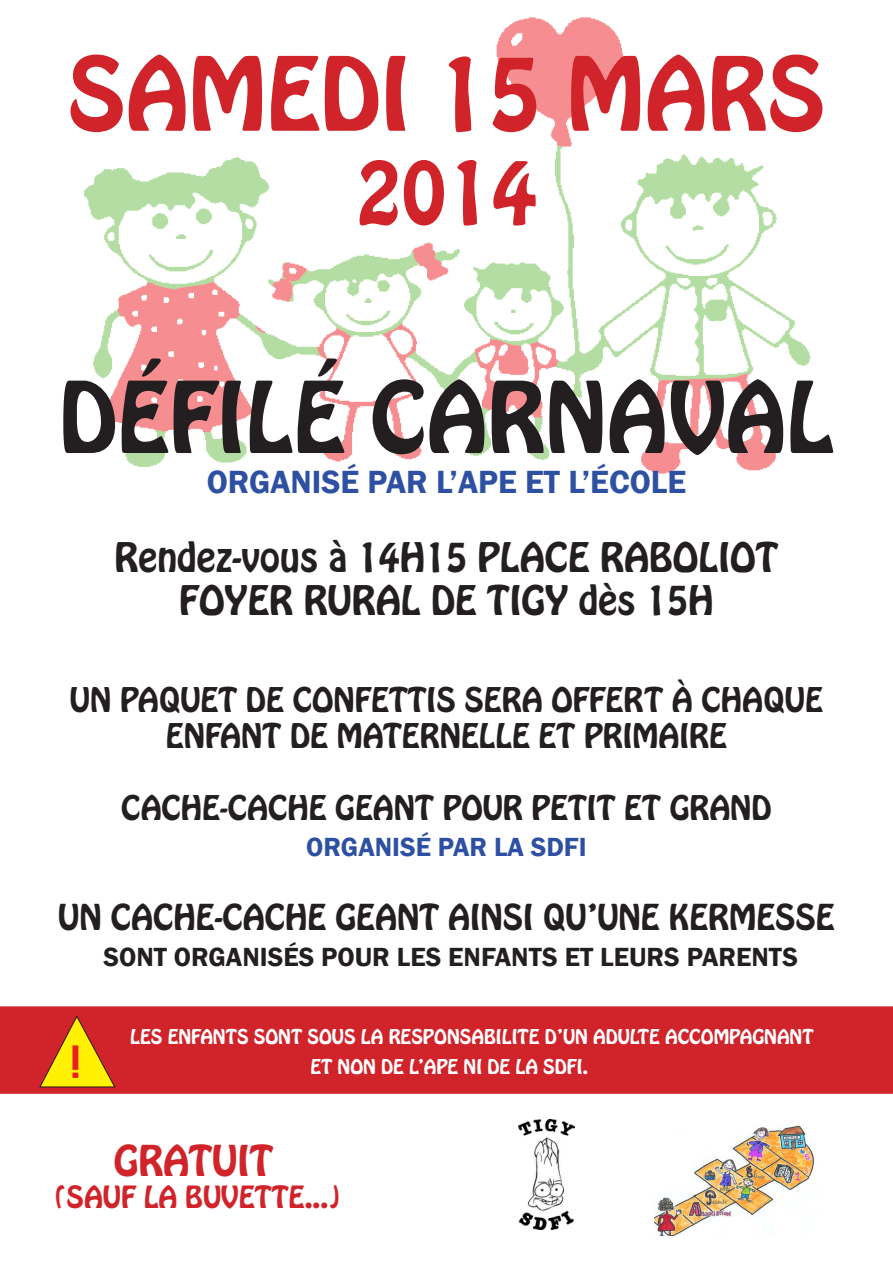
<style>
.page{position:relative;width:893px;height:1263px;background:#fff}
.page>*{position:absolute;margin:0;border:0;box-sizing:border-box;transform-origin:0 0}
.t1{font:90px "Hobo Std";color:#d1232a}
.t2{font:87px "Hobo Std";color:#231f20}
.t3{font:78px "Hobo Std";color:#d1232a}
.t4{font:500 45.6px "Avant Garde IT Cby BT";color:#ee1d23;scale:1.35 1}
.t5{font:37.5px "Hobo Std";color:#d1232a}
.t6{font:36px/43.2px "Hobo Std";color:#231f20;text-align:center}
.t7{font:600 33px "Franklin Gothic";color:#2e50a2}
.t8{font:31.5px "Hobo Std";color:#231f20}
.t9{font:30px/36px "Hobo Std";color:#231f20;text-align:center}
.t10{font:600 27px "Franklin Gothic";color:#231f20}
.t11{font:27px "Hobo Std";color:#d1232a}
.t12{font:600 27px "Franklin Gothic";color:#2e50a2}
.t13{font:18px/30px "Hobo Std";color:#fff}
</style>
<div class="page">
<div style="left:3px;top:1009px;width:887px;height:82px;background:#d1232a"></div>
<div style="left:0;top:1006px;width:893px;height:88px;border:6px solid #d1232a"></div>
<img style="left:84px;top:17px;width:727px;height:457px">
<img style="left:655px;top:1125px;width:159px;height:110px">
<img style="left:519px;top:1119px;width:55px;height:111px">
<svg style="left:39px;top:1016px;width:76px;height:71px"></svg>
<h1 class="t1" style="left:68px;top:32px;width:759px">SAMEDI 15 MARS</h1>
<h3 class="t3" style="left:356px;top:138px;width:182px">2014</h3>
<h2 class="t2" style="left:59px;top:357px;width:776px">DÉFILÉ CARNAVAL</h2>
<p class="t7" style="left:207px;top:461px;width:481px">ORGANISÉ PAR L’APE ET L’ÉCOLE</p>
<p class="t6" style="left:115px;top:536px;width:665px">Rendez-vous à 14H15 PLACE RABOLIOT<br>FOYER RURAL DE TIGY dès 15H</p>
<p class="t9" style="left:70px;top:682px;width:754px">UN PAQUET DE CONFETTIS SERA OFFERT À CHAQUE<br>ENFANT DE MATERNELLE ET PRIMAIRE</p>
<p class="t9" style="left:121px;top:790px;width:652px">CACHE-CACHE GEANT POUR PETIT ET GRAND</p>
<p class="t12" style="left:306px;top:831px;width:282px">ORGANISÉ PAR LA SDFI</p>
<p class="t8" style="left:58px;top:895px;width:778px">UN CACHE-CACHE GEANT AINSI QU’UNE KERMESSE</p>
<p class="t10" style="left:103px;top:940px;width:696px">SONT ORGANISÉS POUR LES ENFANTS ET LEURS PARENTS</p>
<h3 class="t4" style="left:66px;top:1034px;width:15px">!</h3>
<p class="t13" style="left:310px;top:1022px;width:505px;text-indent:-180px">LES ENFANTS SONT SOUS LA RESPONSABILITE D’UN ADULTE ACCOMPAGNANT<br>ET NON DE L’APE NI DE LA SDFI.</p>
<p class="t5" style="left:114px;top:1134px;width:161px">GRATUIT</p>
<p class="t11" style="left:54px;top:1178px;width:288px">(SAUF LA BUVETTE...)</p>
</div>
